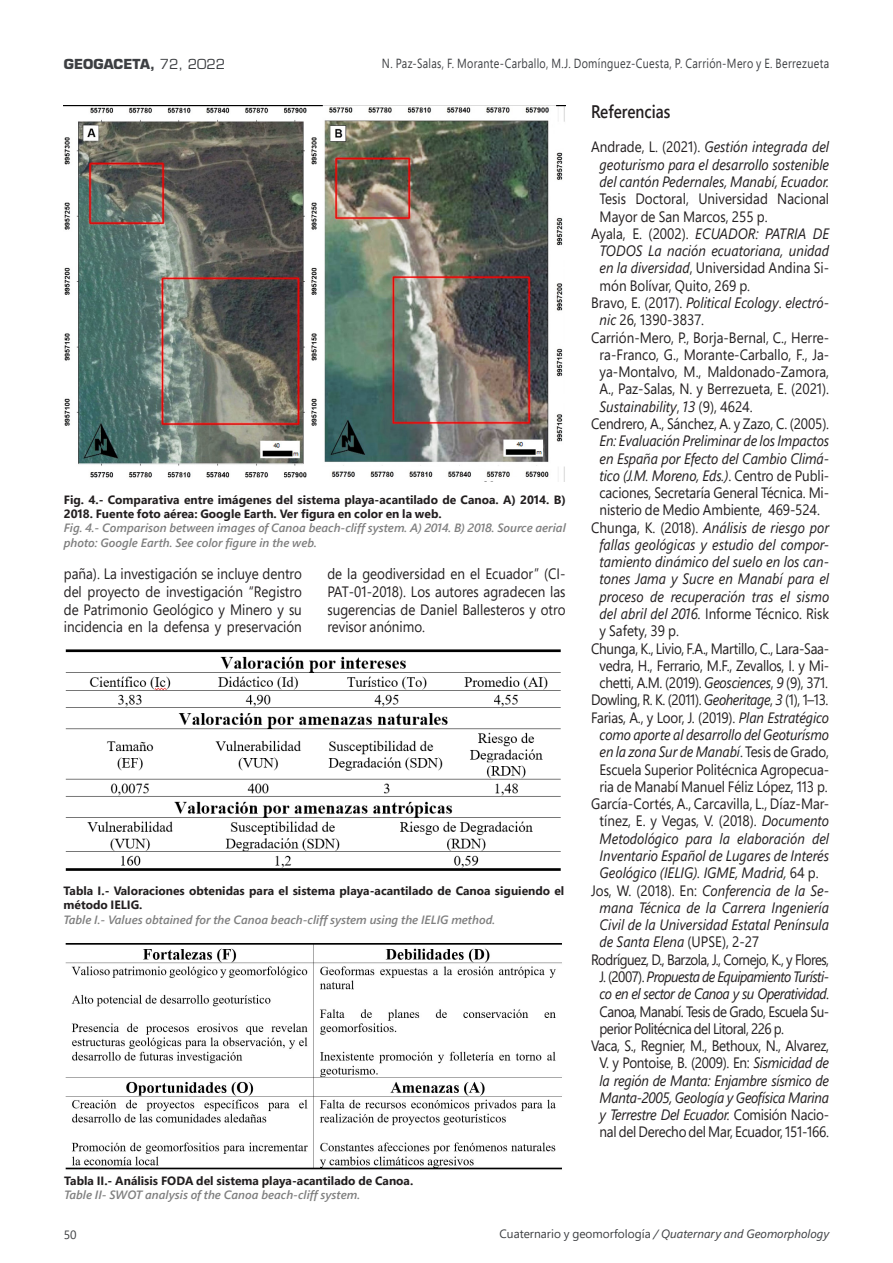
<style>
.page{position:relative;width:893px;height:1263px;background:#fff}
.page>*{position:absolute;margin:0;border:0;box-sizing:border-box;transform-origin:0 0}
.TEXT_BOLD{font:600 18.15px "Segoe UI";color:#231f20;scale:.85 1}
.REFERENCIAS{font:15px/17.2px "Segoe Pro";letter-spacing:-.01em;color:#231f20;text-align:center;scale:.9 1}
.REFERENCIAS-2{font:italic 15px/17.2px "Segoe Pro";color:#231f20;text-align:justify;scale:.9 1}
.TEXT{font:15px/17.5px "Segoe Pro";color:#231f20;text-align:justify;scale:.9 1}
.REFERENCIAS-3{font:15px "Segoe Pro";letter-spacing:-.03em;color:#231f20;scale:.9 1}
.t1{font:700 13.5px "Eurostile LT Std";color:#3d3f42}
.t2{font:13.2px "Segoe Pro";letter-spacing:.03em;color:#3d3f42;scale:.82 1}
.PIE_DE_PÁG_ESPAÑOL{font:700 12px/14.4px "Segoe Pro";color:#231f20}
.PIE_DE_PÁG_INGLÉS{font:italic 600 12px/14.4px "Segoe Pro";color:#808080}
.t3{font:italic 12px "Segoe Pro";color:#3d3f42}
.t4{font:12px "Segoe Pro";color:#3d3f42}
.s1{font-weight:400}
.s2{font-style:normal}
.s3{font-style:italic}
</style>
<div class="page">
<img style="left:64px;top:106px;width:502px;height:376px">
<img style="left:65px;top:943px;width:497px;height:227px">
<img style="left:65px;top:649px;width:496px;height:221px">
<p class="t1" style="left:64px;top:56px;width:163px">GEOGACETA, <span class="s1">72, 2022</span></p>
<p class="t2" style="left:382px;top:54px;width:547px">N. Paz-Salas, F. Morante-Carballo, M.J. Domínguez-Cuesta, P. Carrión-Mero y E. Berrezueta</p>
<p class="PIE_DE_PÁG_ESPAÑOL" style="left:64px;top:492px;width:504px">Fig. 4.- Comparativa entre imágenes del sistema playa-acantilado de Canoa. A) 2014. B)<br>2018. Fuente foto aérea: Google Earth. Ver figura en color en la web.</p>
<p class="PIE_DE_PÁG_INGLÉS" style="left:64px;top:521px;width:504px">Fig. 4.- Comparison between images of Canoa beach-cliff system. A) 2014. B) 2018. Source aerial photo: Google Earth. See color figure in the web.</p>
<p class="TEXT" style="left:64px;top:565px;width:266px">paña). La investigación se incluye dentro del proyecto de investigación “Registro de Patrimonio Geológico y Minero y su incidencia en la defensa y preservación</p>
<p class="TEXT" style="left:327px;top:565px;width:266px">de la geodiversidad en el Ecuador” (CI-PAT-01-2018). Los autores agradecen las sugerencias de Daniel Ballesteros y otro revisor anónimo.</p>
<p class="PIE_DE_PÁG_ESPAÑOL" style="left:64px;top:883px;width:502px">Tabla I.- Valoraciones obtenidas para el sistema playa-acantilado de Canoa siguiendo el método IELIG.</p>
<p class="PIE_DE_PÁG_INGLÉS" style="left:64px;top:912px;width:433px">Table I.- Values obtained for the Canoa beach-cliff system using the IELIG method.</p>
<p class="PIE_DE_PÁG_ESPAÑOL" style="left:64px;top:1173px;width:351px">Tabla II.- Análisis FODA del sistema playa-acantilado de Canoa.</p>
<p class="PIE_DE_PÁG_INGLÉS" style="left:64px;top:1187px;width:297px">Table II- SWOT analysis of the Canoa beach-cliff system.</p>
<p class="TEXT_BOLD" style="left:591px;top:94px;width:95px">Referencias</p>
<p class="REFERENCIAS-2" style="left:600px;top:138px;width:257px;text-indent:-9px"><span class="s2">Andrade, L. (2021).</span> Gestión integrada del geoturismo para el desarrollo sostenible del cantón Pedernales, Manabí, Ecuador.<br><span class="s2">Tesis Doctoral, Universidad Nacional Mayor de San Marcos, 255 p.</span></p>
<p class="REFERENCIAS-2" style="left:600px;top:225px;width:257px;text-indent:-9px"><span class="s2">Ayala, E. (2002).</span> ECUADOR: PATRIA DE TODOS La nación ecuatoriana, unidad en la diversidad<span class="s2">, Universidad Andina Si&shy;món Bolívar, Quito, 269 p.</span></p>
<p class="REFERENCIAS" style="left:600px;top:294px;width:257px;text-align:left;text-indent:-9px">Bravo, E. (2017). <span class="s3">Political Ecology</span>. <span class="s3">electró&shy;nic</span> 26, 1390-3837.</p>
<p class="REFERENCIAS" style="left:600px;top:328px;width:257px;text-align:justify;text-indent:-9px">Carrión-Mero, P., Borja-Bernal, C., Herre&shy;ra-Franco, G., Morante-Carballo, F., Ja&shy;ya-Montalvo, M., Maldonado-Zamora, A., Paz-Salas, N. y Berrezueta, E. (2021).<br><span class="s3">Sustainability</span>, <span class="s3">13</span> (9), 4624.</p>
<p class="REFERENCIAS" style="left:591px;top:415px;width:266px">Cendrero, A., Sánchez, A. y Zazo, C. (2005).<br><span class="s3">En: Evaluación Preliminar de los Impactos en España por Efecto del Cambio Climá&shy;tico (J.M. Moreno, Eds.)</span>. Centro de Publi&shy;caciones, Secretaría General Técnica. Mi&shy;nisterio de Medio Ambiente, 469-524.</p>
<p class="REFERENCIAS-2" style="left:600px;top:518px;width:257px;text-indent:-9px"><span class="s2">Chunga, K. (2018).</span> Análisis de riesgo por fallas geológicas y estudio del compor&shy;tamiento dinámico del suelo en los can&shy;tones Jama y Sucre en Manabí para el proceso de recuperación tras el sismo del abril del 2016. <span class="s2">Informe Técnico. Risk y Safety, 39 p.</span></p>
<p class="REFERENCIAS" style="left:591px;top:639px;width:266px">Chunga, K., Livio, F.A., Martillo, C., Lara-Saa&shy;vedra, H., Ferrario, M.F., Zevallos, I. y Mi&shy;chetti, A.M. (2019). <span class="s3">Geosciences</span>, <span class="s3">9</span> (9), 371.</p>
<p class="REFERENCIAS-3" style="left:591px;top:690px;width:265px">Dowling, R. K. (2011). <span class="s3">Geoheritage</span>, <span class="s3">3</span> (1), 1–13.</p>
<p class="REFERENCIAS" style="left:591px;top:708px;width:266px">Farias, A., y Loor, J. (2019). <span class="s3">Plan Estratégico como aporte al desarrollo del Geoturísmo en la zona Sur de Manabí</span>. Tesis de Grado, Escuela Superior Politécnica Agropecua&shy;ria de Manabí Manuel Féliz López, 113 p.</p>
<p class="REFERENCIAS-2" style="left:591px;top:795px;width:266px;text-align:center"><span class="s2">García-Cortés, A., Carcavilla, L., Díaz-Mar&shy;tínez, E. y Vegas, V. (2018).</span> Documento Metodológico para la elaboración del Inventario Español de Lugares de Interés Geológico (IELIG). IGME, Madrid, <span class="s2">64 p.</span></p>
<p class="REFERENCIAS-2" style="left:600px;top:881px;width:257px;text-indent:-9px"><span class="s2">Jos, W. (2018). En:</span> Conferencia de la Se&shy;mana Técnica de la Carrera Ingeniería Civil de la Universidad Estatal Península de Santa Elena <span class="s2">(UPSE), 2-27</span></p>
<p class="REFERENCIAS" style="left:600px;top:950px;width:257px;text-align:justify;text-indent:-9px">Rodríguez, D., Barzola, J., Cornejo, K., y Flores, J. (2007). <span class="s3">Propuesta de Equipamiento Turísti&shy;co en el sector de Canoa y su Operatividad</span>.<br>Canoa, Manabí. Tesis de Grado, Escuela Su&shy;perior Politécnica del Litoral, 226 p.</p>
<p class="REFERENCIAS" style="left:591px;top:1037px;width:266px">Vaca, S., Regnier, M., Bethoux, N., Alvarez, V. y Pontoise, B. (2009). En: <span class="s3">Sismicidad de la región de Manta: Enjambre sísmico de Manta-2005, Geología y Geofísica Marina y Terrestre Del Ecuador.</span> Comisión Nacio&shy;nal del Derecho del Mar, Ecuador, 151-166.</p>
<p class="t4" style="left:64px;top:1226px;width:14px">50</p>
<p class="t3" style="left:499px;top:1225px;width:331px"><span class="s2">Cuaternario y geomorfología</span> / Quaternary and Geomorphology</p>
</div>
